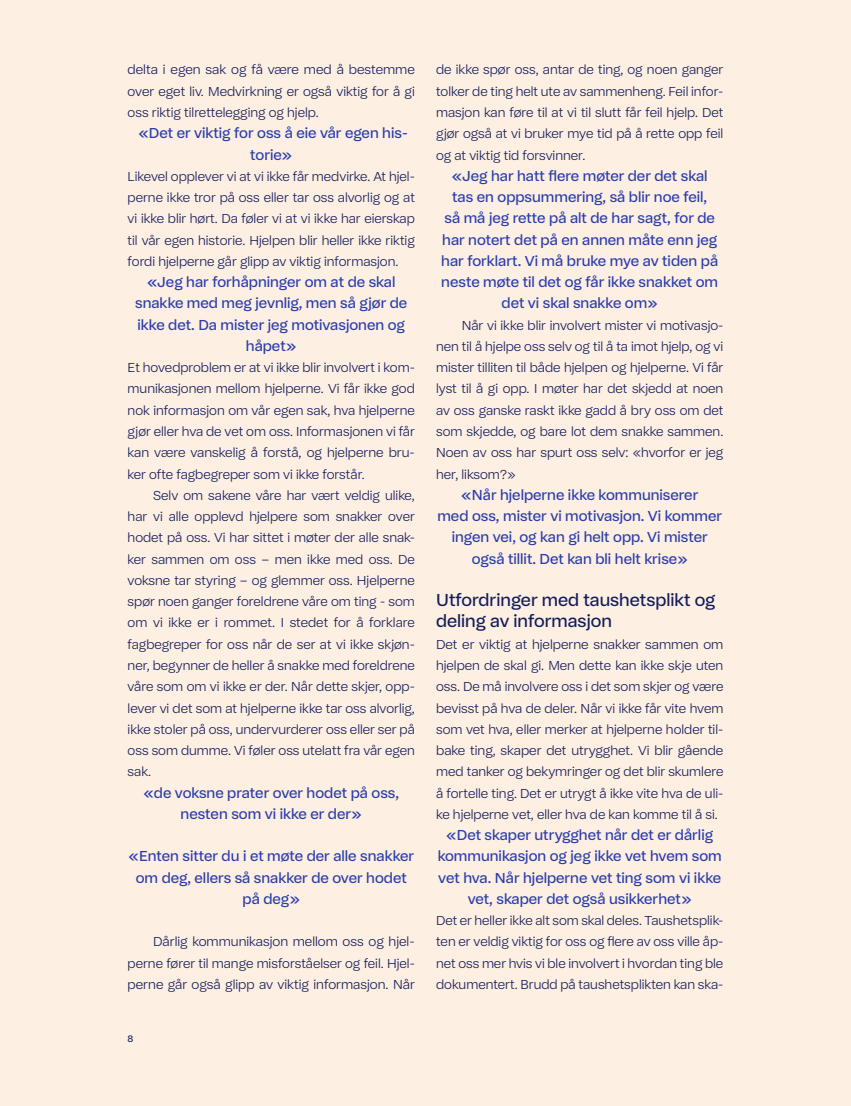
<style>
.page{position:relative;width:851px;height:1106px;background:#fff}
.page>*{position:absolute;margin:0;border:0;box-sizing:border-box;transform-origin:0 0}
.t1{font:18px/21.3px "Barneombudet";color:#121c59}
.t2{font:15px/21.3px "Barneombudet";color:#293dab;text-align:center}
.t3{font:300 13.5px/21.3px "Barneombudet";color:#121c59;text-align:justify}
.t4{font:9.75px "Barneombudet";color:#121c59}
</style>
<div class="page">
<div style="left:0;top:0;width:850px;height:1106px;background:#feefe3"></div>
<p class="t3" style="left:128px;top:59px;width:288px">delta i egen sak og få være med å bestemme over eget liv. Medvirkning er også viktig for å gi oss riktig tilrettelegging og hjelp.</p>
<p class="t2" style="left:138px;top:122px;width:271px">«Det er viktig for oss å eie vår egen his&shy;torie»</p>
<p class="t3" style="left:128px;top:165px;width:289px">Likevel opplever vi at vi ikke får medvirke. At hjel&shy;perne ikke tror på oss eller tar oss alvorlig og at vi ikke blir hørt. Da føler vi at vi ikke har eierskap til vår egen historie. Hjelpen blir heller ikke riktig fordi hjelperne går glipp av viktig informasjon.</p>
<p class="t2" style="left:135px;top:271px;width:273px">«Jeg har forhåpninger om at de skal snakke med meg jevnlig, men så gjør de ikke det. Da mister jeg motivasjonen og håpet»</p>
<p class="t3" style="left:128px;top:357px;width:289px">Et hovedproblem er at vi ikke blir involvert i kom&shy;munikasjonen mellom hjelperne. Vi får ikke god nok informasjon om vår egen sak, hva hjelperne gjør eller hva de vet om oss. Informasjonen vi får kan være vanskelig å forstå, og hjelperne bru&shy;ker ofte fagbegreper som vi ikke forstår.</p>
<p class="t3" style="left:128px;top:484px;width:289px;text-indent:26px">Selv om sakene våre har vært veldig ulike, har vi alle opplevd hjelpere som snakker over hodet på oss. Vi har sittet i møter der alle snak&shy;ker sammen om oss – men ikke med oss. De voksne tar styring – og glemmer oss. Hjelperne spør noen ganger foreldrene våre om ting - som om vi ikke er i rommet. I stedet for å forklare fagbegreper for oss når de ser at vi ikke skjøn&shy;ner, begynner de heller å snakke med foreldrene våre som om vi ikke er der. Når dette skjer, opp&shy;lever vi det som at hjelperne ikke tar oss alvorlig, ikke stoler på oss, undervurderer oss eller ser på oss som dumme. Vi føler oss utelatt fra vår egen sak.</p>
<p class="t2" style="left:143px;top:781px;width:257px">«de voksne prater over hodet på oss, nesten som vi ikke er der»</p>
<p class="t2" style="left:128px;top:845px;width:287px">«Enten sitter du i et møte der alle snakker om deg, ellers så snakker de over hodet på deg»</p>
<p class="t3" style="left:128px;top:931px;width:289px;text-indent:26px">Dårlig kommunikasjon mellom oss og hjel&shy;perne fører til mange misforståelser og feil. Hjel&shy;perne går også glipp av viktig informasjon. Når</p>
<p class="t4" style="left:128px;top:1033px;width:7px">8</p>
<p class="t3" style="left:436px;top:59px;width:289px">de ikke spør oss, antar de ting, og noen ganger tolker de ting helt ute av sammenheng. Feil infor&shy;masjon kan føre til at vi til slutt får feil hjelp. Det gjør også at vi bruker mye tid på å rette opp feil og at viktig tid forsvinner.</p>
<p class="t2" style="left:441px;top:165px;width:278px">«Jeg har hatt flere møter der det skal tas en oppsummering, så blir noe feil,<br>så må jeg rette på alt de har sagt, for de har notert det på en annen måte enn jeg har forklart. Vi må bruke mye av tiden på neste møte til det og får ikke snakket om det vi skal snakke om»</p>
<p class="t3" style="left:436px;top:314px;width:289px;text-indent:26px">Når vi ikke blir involvert mister vi motivasjo&shy;nen til å hjelpe oss selv og til å ta imot hjelp, og vi mister tilliten til både hjelpen og hjelperne. Vi får lyst til å gi opp. I møter har det skjedd at noen av oss ganske raskt ikke gadd å bry oss om det som skjedde, og bare lot dem snakke sammen.<br>Noen av oss har spurt oss selv: «hvorfor er jeg her, liksom?»</p>
<p class="t2" style="left:437px;top:484px;width:286px">«Når hjelperne ikke kommuniserer<br>med oss, mister vi motivasjon. Vi kommer ingen vei, og kan gi helt opp. Vi mister også tillit. Det kan bli helt krise»</p>
<h1 class="t1" style="left:436px;top:589px;width:281px">Utfordringer med taushetsplikt og deling av informasjon</h1>
<p class="t3" style="left:436px;top:633px;width:289px">Det er viktig at hjelperne snakker sammen om hjelpen de skal gi. Men dette kan ikke skje uten oss. De må involvere oss i det som skjer og være bevisst på hva de deler. Når vi ikke får vite hvem som vet hva, eller merker at hjelperne holder til&shy;bake ting, skaper det utrygghet. Vi blir gående med tanker og bekymringer og det blir skumlere å fortelle ting. Det er utrygt å ikke vite hva de uli&shy;ke hjelperne vet, eller hva de kan komme til å si.</p>
<p class="t2" style="left:437px;top:824px;width:285px">«Det skaper utrygghet når det er dårlig kommunikasjon og jeg ikke vet hvem som vet hva. Når hjelperne vet ting som vi ikke vet, skaper det også usikkerhet»</p>
<p class="t3" style="left:436px;top:909px;width:289px">Det er heller ikke alt som skal deles. Taushetsplik&shy;ten er veldig viktig for oss og flere av oss ville åp&shy;net oss mer hvis vi ble involvert i hvordan ting ble dokumentert. Brudd på taushetsplikten kan ska-</p>
</div>
